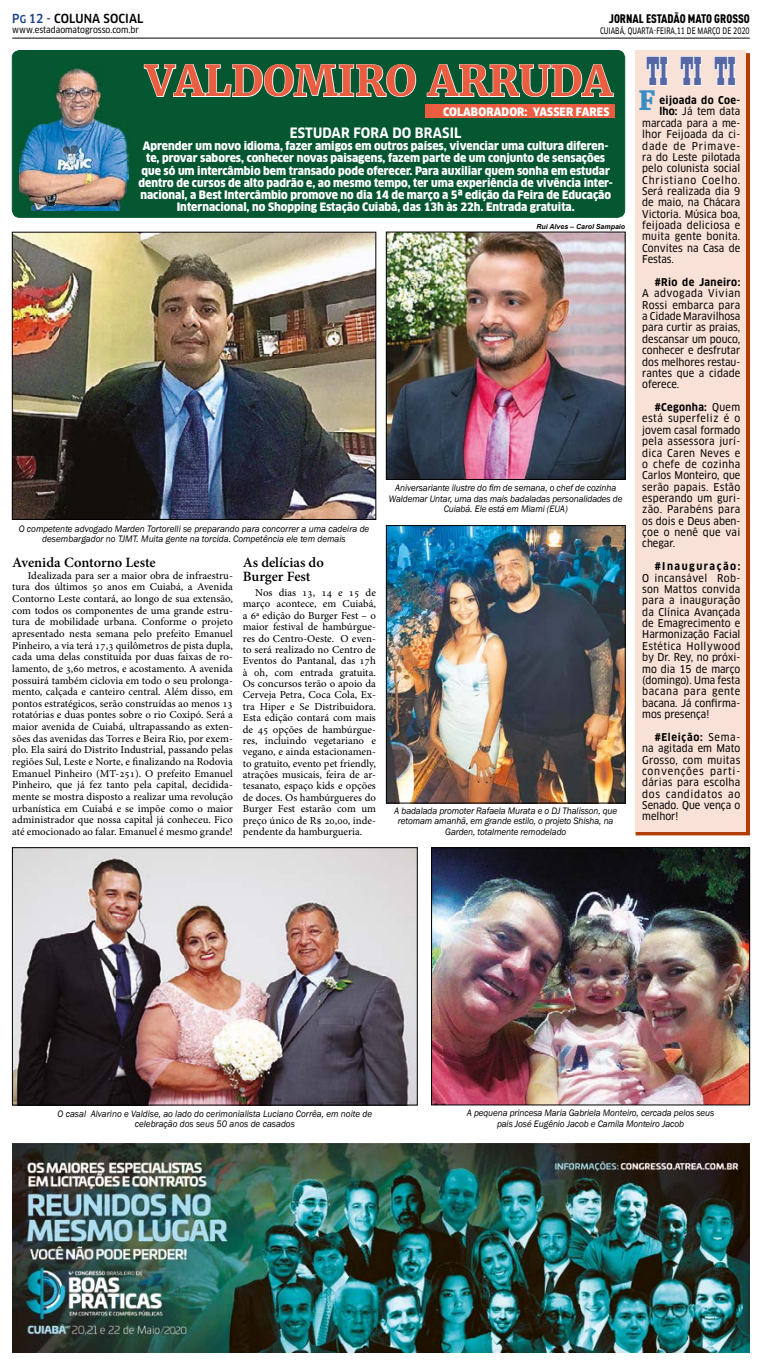
<style>
.page{position:relative;width:762px;height:1365px;background:#fff}
.page>*{position:absolute;margin:0;border:0;box-sizing:border-box;transform-origin:0 0}
.t1{font:700 42.09px "Merriweather";color:#eb5d40}
.t2{font:42px "Playbill";color:#5667a6}
.t3{font:800 26.25px "Merriweather";color:#3a8dc3}
.t4{font:700 14px/14px "Adobe Hebrew";color:#000}
.t5{font:700 condensed 14px "Clan OT";letter-spacing:.01em;color:#fff}
.t6{font:12.25px "DIN Cond Black Alternate";color:#000}
.t7{font:500 condensed 12.25px "Clan OT";letter-spacing:.01em;color:#000}
.t8{font:900 condensed 11.38px/12.2px "Clan OT";color:#fff;text-align:center}
.t9{font:10.5px/11.6px "Adobe Hebrew";color:#000;text-align:justify}
.t10{font:10.5px/11.4px "Clan OT Narrow News";color:#000;text-align:justify}
.t11{font:700 condensed 10.5px "Clan OT";letter-spacing:.035em;color:#000}
.t12{font:700 condensed 10.5px "Clan OT";letter-spacing:.06em;color:#000}
.t13{font:700 condensed 10.5px "Clan OT";letter-spacing:.145em;color:#000}
.t14{font:italic 9.62px/10.5px "Franklin Gothic";letter-spacing:-.01em;color:#000;text-align:center;scale:.95 1}
.t15{font:8.75px "Clan OT Narrow News";color:#000;scale:.8 1}
.t16{font:8.75px "Clan OT Narrow News";color:#000}
.t17{font:italic 700 7px "Arial";color:#000}
.s1{font-family:"Clan OT";font-weight:700;font-stretch:condensed}
.s2{font-family:"Clan OT Narrow News";font-weight:400;font-stretch:normal}
.s3{color:#17428b}
.s4{font-size:10.5px;color:#17428b}
</style>
<div class="page">
<hr style="left:12px;top:38px;width:737px;height:1px;background:#000">
<div style="left:635px;top:53px;width:114px;height:782px;border:4px solid #b23e06"></div>
<div style="left:635px;top:50px;width:110px;height:781px;background:#f8e1d7"></div>
<div style="left:12px;top:50px;width:612px;height:167px;background:#055731;border-radius:7px"></div>
<div style="left:12px;top:50px;width:613px;height:168px;border:1px solid #055731;border-radius:7px"></div>
<svg style="left:646px;top:56px;width:22px;height:30px"></svg>
<svg style="left:680px;top:56px;width:22px;height:30px"></svg>
<svg style="left:714px;top:56px;width:22px;height:30px"></svg>
<img style="left:19px;top:67px;width:109px;height:144px">
<svg style="left:143px;top:64px;width:274px;height:33px"></svg>
<svg style="left:426px;top:64px;width:188px;height:33px"></svg>
<div style="left:425px;top:105px;width:189px;height:13px;background:#eb5d41"></div>
<img style="left:14px;top:234px;width:360px;height:283px">
<div style="left:12px;top:232px;width:364px;height:287px;border:1px solid #000"></div>
<img style="left:388px;top:234px;width:235px;height:243px">
<div style="left:386px;top:232px;width:239px;height:247px;border:1px solid #000"></div>
<img style="left:433px;top:849px;width:314px;height:253px">
<div style="left:431px;top:847px;width:318px;height:257px;border:1px solid #000"></div>
<img style="left:388px;top:527px;width:235px;height:274px">
<div style="left:386px;top:525px;width:239px;height:278px;border:1px solid #000"></div>
<img style="left:14px;top:849px;width:401px;height:254px">
<div style="left:12px;top:847px;width:405px;height:258px;border:1px solid #000"></div>
<img style="left:12px;top:1143px;width:737px;height:209px">
<p class="t6" style="left:608px;top:11px;width:142px">JORNAL ESTADÃO MATO GROSSO</p>
<p class="t15" style="left:600px;top:26px;width:189px">CUIABÁ, QUARTA-FEIRA,11 DE MARÇO DE 2020</p>
<h2 class="t2" style="left:646px;top:50px;width:91px">TI TI TI</h2>
<p class="t11" style="left:659px;top:94px;width:82px">eijoada do Coe-</p>
<p class="t10" style="left:642px;top:106px;width:100px;text-indent:17px"><span class="s1">lho:</span> Já tem data marcada para a me&shy;lhor Feijoada da ci&shy;dade de Primave&shy;ra do Leste pilotada pelo colunista social Christiano Coelho.<br>Será realizada dia 9 de maio, na Chácara Victoria. Música boa, feijoada deliciosa e muita gente bonita.<br>Convites na Casa de Festas.</p>
<p class="t11" style="left:654px;top:276px;width:87px">#Rio de Janeiro:</p>
<p class="t10" style="left:642px;top:288px;width:100px">A advogada Vivian Rossi embarca para a Cidade Maravilhosa para curtir as praias, descansar um pouco, conhecer e desfrutar dos melhores restau&shy;rantes que a cidade oferece.</p>
<p class="t11" style="left:654px;top:401px;width:87px">#Cegonha: <span class="s2">Quem</span></p>
<p class="t10" style="left:642px;top:413px;width:100px">está superfeliz é o jovem casal formado pela assessora jurí&shy;dica Caren Neves e o chefe de cozinha Carlos Monteiro, que serão papais. Estão esperando um guri&shy;zão. Parabéns para os dois e Deus aben&shy;çoe o nenê que vai chegar.</p>
<p class="t13" style="left:654px;top:560px;width:87px">#Inauguração:</p>
<p class="t10" style="left:642px;top:572px;width:100px">O incansável Rob&shy;son Mattos convida para a inauguração da Clínica Avançada de Emagrecimento e Harmonização Facial Estética Hollywood by Dr. Rey, no próxi&shy;mo dia 15 de março (domingo). Uma festa bacana para gente bacana. Já confirma&shy;mos presença!</p>
<p class="t12" style="left:654px;top:730px;width:87px">#Eleição: <span class="s2">Sema-</span></p>
<p class="t10" style="left:642px;top:742px;width:100px">na agitada em Mato Grosso, com muitas convenções parti&shy;dárias para escolha dos candidatos ao Senado. Que vença o melhor!</p>
<p class="t7" style="left:12px;top:11px;width:133px"><span class="s3">P</span><span class="s4">G</span> <span class="s3">12 -</span> COLUNA SOCIAL</p>
<p class="t16" style="left:12px;top:25px;width:128px">www.estadaomatogrosso.com.br</p>
<h1 class="t1" style="left:145px;top:55px;width:468px">VALDOMIRO ARRUDA</h1>
<p class="t8" style="left:443px;top:106px;width:168px">COLABORADOR: YASSER FARES</p>
<h3 class="t3" style="left:638px;top:84px;width:18px">F</h3>
<h3 class="t5" style="left:290px;top:124px;width:173px">ESTUDAR FORA DO BRASIL</h3>
<p class="t8" style="left:138px;top:140px;width:476px">Aprender um novo idioma, fazer amigos em outros países, vivenciar uma cultura diferen&shy;te, provar sabores, conhecer novas paisagens, fazem parte de um conjunto de sensações que só um intercâmbio bem transado pode oferecer. Para auxiliar quem sonha em estudar dentro de cursos de alto padrão e, ao mesmo tempo, ter uma experiência de vivência inter&shy;nacional, a Best Intercâmbio promove no dia 14 de março a 5ª edição da Feira de Educação Internacional, no Shopping Estação Cuiabá, das 13h às 22h. Entrada gratuita.</p>
<p class="t17" style="left:536px;top:222px;width:90px">Rui Alves – Carol Sampaio</p>
<p class="t14" style="left:389px;top:483px;width:247px">Aniversariante ilustre do fim de semana, o chef de cozinha<br>Waldemar Untar, uma das mais badaladas personalidades de<br>Cuiabá. Ele está em Miami (EUA)</p>
<p class="t14" style="left:19px;top:523px;width:370px">O competente advogado Marden Tortorelli se preparando para concorrer a uma cadeira de desembargador no TJMT. Muita gente na torcida. Competência ele tem demais</p>
<h3 class="t4" style="left:12px;top:555px;width:145px">Avenida Contorno Leste</h3>
<p class="t9" style="left:12px;top:569px;width:222px;text-indent:16px">Idealizada para ser a maior obra de infraestru&shy;tura dos últimos 50 anos em Cuiabá, a Avenida Contorno Leste contará, ao longo de sua extensão, com todos os componentes de uma grande estru&shy;tura de mobilidade urbana. Conforme o projeto apresentado nesta semana pelo prefeito Emanuel Pinheiro, a via terá 17,3 quilômetros de pista dupla, cada uma delas constituída por duas faixas de ro&shy;lamento, de 3,60 metros, e acostamento. A avenida possuirá também ciclovia em todo o seu prolonga&shy;mento, calçada e canteiro central. Além disso, em pontos estratégicos, serão construídas ao menos 13 rotatórias e duas pontes sobre o rio Coxipó. Será a maior avenida de Cuiabá, ultrapassando as exten&shy;sões das avenidas das Torres e Beira Rio, por exem&shy;plo. Ela sairá do Distrito Industrial, passando pelas regiões Sul, Leste e Norte, e nalizando na Rodovia Emanuel Pinheiro (MT-251). O prefeito Emanuel Pinheiro, que já fez tanto pela capital, decidida&shy;mente se mostra disposto a realizar uma revolução urbanística em Cuiabá e se impõe como o maior administrador que nossa capital já conheceu. Fico até emocionado ao falar. Emanuel é mesmo grande!</p>
<h3 class="t4" style="left:243px;top:555px;width:83px">As delícias do<br>Burger Fest</h3>
<p class="t9" style="left:243px;top:587px;width:135px;line-height:11.4px;text-indent:12px">Nos dias 13, 14 e 15 de março acontece, em Cuiabá, a 6ª edição do Burger Fest – o maior festival de hambúrgue&shy;res do Centro-Oeste. O even&shy;to será realizado no Centro de Eventos do Pantanal, das 17h à 0h, com entrada gratuita.<br>Os concursos terão o apoio da Cerveja Petra, Coca Cola, Ex&shy;tra Hiper e Se Distribuidora.<br>Esta edição contará com mais de 45 opções de hambúrgue&shy;res, incluindo vegetariano e vegano, e ainda estacionamen&shy;to gratuito, evento pet friendly, atrações musicais, feira de ar&shy;tesanato, espaço kids e opções de doces. Os hambúrgueres do Burger Fest estarão com um preço único de R$ 20,00, inde&shy;pendente da hamburgueria.</p>
<p class="t14" style="left:394px;top:805px;width:236px">A badalada promoter Rafaela Murata e o DJ Thalisson, que retomam amanhã, em grande estilo, o projeto Shisha, na<br>Garden, totalmente remodelado</p>
<p class="t14" style="left:57px;top:1108px;width:332px">O casal Alvarino e Valdise, ao lado do cerimonialista Luciano Corrêa, em noite de celebração dos seus 50 anos de casados</p>
<p class="t14" style="left:466px;top:1107px;width:262px">A pequena princesa Maria Gabriela Monteiro, cercada pelos seus pais José Eugênio Jacob e Camila Monteiro Jacob</p>
</div>
